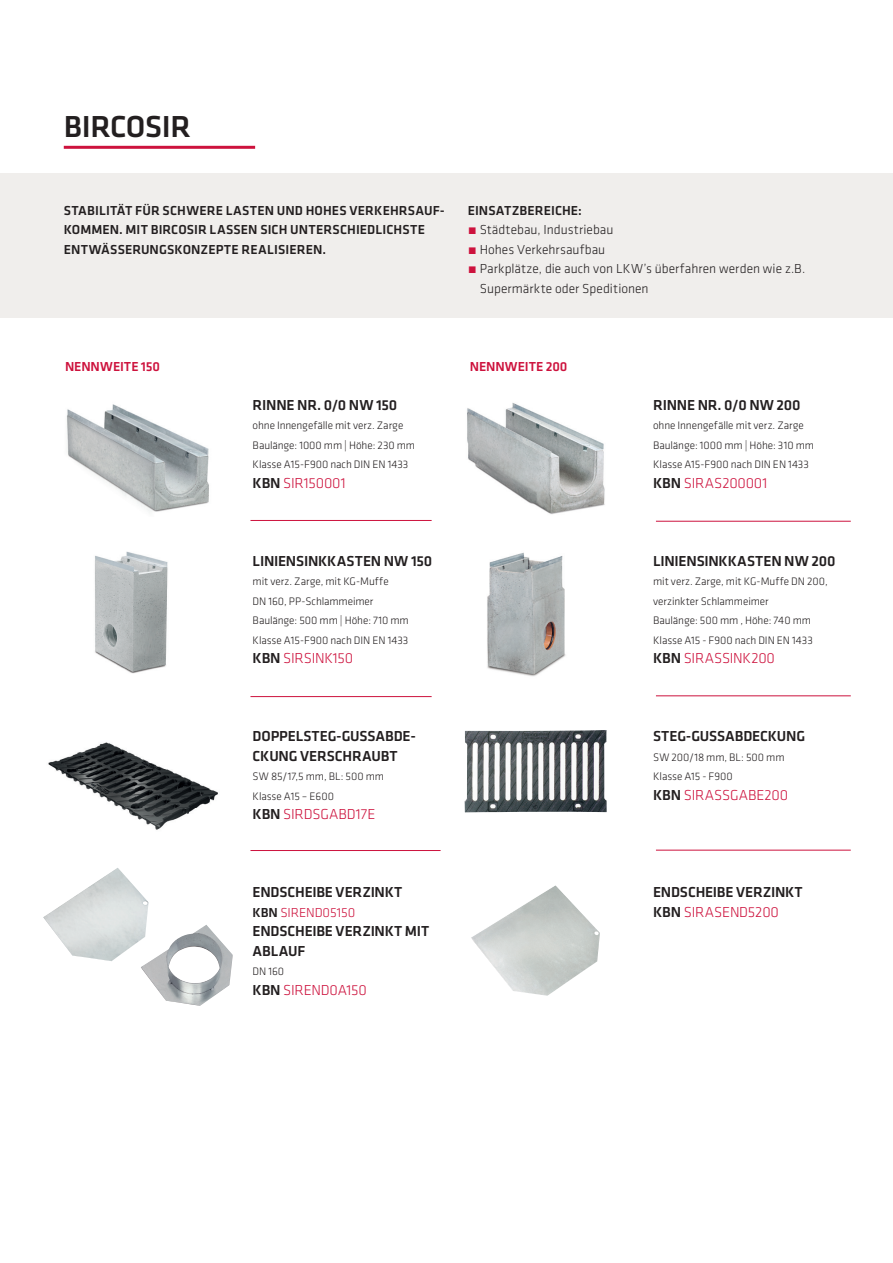
<style>
.page{position:relative;width:893px;height:1263px;background:#fff}
.page>*{position:absolute;margin:0;border:0;box-sizing:border-box;transform-origin:0 0}
.t1{font:500 30px "GC Klavika Head";letter-spacing:-.01em;color:#231f20}
.t2{font:500 15px/19.5px "GC Klavika Fein";letter-spacing:-.015em;color:#231f20}
.t3{font:300 15px "GC Klavika Fein";letter-spacing:-.015em;color:#cd123d}
.t4{font:500 13.5px/19.5px "GC Klavika Fein";letter-spacing:.005em;color:#231f20}
.t5{font:300 13.5px/19.5px "GC Klavika Fein";color:#231f20}
.t6{font:500 13.5px "GC Klavika Fein";letter-spacing:-.01em;color:#cd123d}
.t7{font:300 13.5px "GC Klavika Fein";letter-spacing:-.01em;color:#cd123d}
.t8{font:300 11.25px/19.5px "GC Klavika Fein";letter-spacing:-.005em;color:#231f20}
.s1{font-weight:500;color:#231f20}
.s2{font-weight:300;color:#cd123d}
</style>
<div class="page">
<div style="left:0;top:173px;width:893px;height:144px;background:#f0eeec"></div>
<hr style="left:250px;top:520px;width:182px;height:1px;background:#cd123d">
<hr style="left:250px;top:696px;width:182px;height:1px;background:#cd123d">
<hr style="left:250px;top:850px;width:191px;height:1px;background:#cd123d">
<hr style="left:656px;top:521px;width:195px;height:1px;background:#cd123d">
<hr style="left:656px;top:695px;width:195px;height:1px;background:#cd123d">
<hr style="left:656px;top:850px;width:195px;height:1px;background:#cd123d">
<img style="left:66px;top:404px;width:143px;height:108px">
<img style="left:95px;top:551px;width:73px;height:123px">
<img style="left:141px;top:925px;width:92px;height:81px">
<img style="left:48px;top:742px;width:170px;height:88px">
<img style="left:467px;top:403px;width:138px;height:111px">
<img style="left:487px;top:552px;width:79px;height:124px">
<img style="left:465px;top:730px;width:142px;height:82px">
<img style="left:471px;top:885px;width:129px;height:111px">
<img style="left:43px;top:868px;width:106px;height:93px">
<hr style="left:64px;top:146px;width:191px;height:3px;background:#cd123d">
<h1 class="t1" style="left:64px;top:106px;width:129px">BIRCOSIR</h1>
<p class="t4" style="left:64px;top:200px;width:383px">STABILITÄT FÜR SCHWERE LASTEN UND HOHES VERKEHRSAUF-<br>KOMMEN. MIT BIRCOSIR LASSEN SICH UNTERSCHIED LICHSTE<br>ENTWÄSSERUNGSKONZEPTE REALISIEREN.</p>
<p class="t4" style="left:468px;top:200px;width:116px">EINSATZBEREICHE:</p>
<p class="t5" style="left:480px;top:220px;width:327px">Städtebau, Industriebau<br>Hohes Verkehrsaufbau<br>Parkplätze, die auch von LKW’s überfahren werden wie z.B.<br>Supermärkte oder Speditionen</p>
<p class="t6" style="left:65px;top:357px;width:97px">NENNWEITE 150</p>
<h2 class="t2" style="left:253px;top:394px;width:146px">RINNE NR. 0/0 NW 150</h2>
<p class="t8" style="left:253px;top:415px;width:164px">ohne Innengefälle mit verz. Zarge<br>Baulänge: 1000 mm | Höhe: 230 mm<br>Klasse A15-F900 nach DIN EN 1433</p>
<h2 class="t3" style="left:253px;top:473px;width:95px"><span class="s1">KBN</span> SIR150001</h2>
<h2 class="t2" style="left:253px;top:550px;width:181px">LINIENSINKKASTEN NW 150</h2>
<p class="t8" style="left:253px;top:571px;width:158px">mit verz. Zarge, mit KG-Muffe<br>DN 160, PP-Schlammeimer<br>Baulänge: 500 mm | Höhe: 710 mm<br>Klasse A15-F900 nach DIN EN 1433</p>
<h2 class="t3" style="left:253px;top:649px;width:102px"><span class="s1">KBN</span> SIRSINK150</h2>
<h2 class="t2" style="left:253px;top:726px;width:165px">DOPPELSTEG-GUSSABDE-<br>CKUNG VERSCHRAUBT</h2>
<p class="t8" style="left:253px;top:766px;width:133px">SW 85/17,5 mm, BL: 500 mm<br>Klasse A15 – E600</p>
<h2 class="t3" style="left:253px;top:805px;width:124px"><span class="s1">KBN</span> SIRDSGABD17E</h2>
<h2 class="t2" style="left:253px;top:882px;width:151px">ENDSCHEIBE VERZINKT</h2>
<p class="t7" style="left:253px;top:904px;width:104px"><span class="s1">KBN</span> SIREND05150</p>
<h2 class="t2" style="left:253px;top:921px;width:178px">ENDSCHEIBE VERZINKT MIT<br>ABLAUF</h2>
<p class="t8" style="left:253px;top:961px;width:33px">DN 160</p>
<h2 class="t3" style="left:253px;top:980px;width:116px"><span class="s1">KBN</span> SIREND0A150</h2>
<p class="t6" style="left:470px;top:357px;width:99px">NENNWEITE 200</p>
<h2 class="t2" style="left:653px;top:394px;width:149px">RINNE NR. 0/0 NW 200</h2>
<p class="t8" style="left:653px;top:415px;width:162px">ohne Innengefälle mit verz. Zarge<br>Baulänge: 1000 mm | Höhe: 310 mm<br>Klasse A15-F900 nach DIN EN 1433</p>
<h2 class="t3" style="left:653px;top:473px;width:116px"><span class="s1">KBN</span> SIRAS200001</h2>
<h2 class="t2" style="left:653px;top:550px;width:184px">LINIENSINKKASTEN NW 200</h2>
<p class="t8" style="left:653px;top:571px;width:176px">mit verz. Zarge, mit KG-Muffe DN 200, verzinkter Schlammeimer<br>Baulänge: 500 mm , Höhe: 740 mm<br>Klasse A15 - F900 nach DIN EN 1433</p>
<h2 class="t3" style="left:653px;top:649px;width:123px"><span class="s1">KBN</span> SIRASSINK200</h2>
<h2 class="t2" style="left:653px;top:726px;width:154px">STEG-GUSSABDECKUNG</h2>
<p class="t8" style="left:653px;top:747px;width:133px">SW 200/18 mm, BL: 500 mm<br>Klasse A15 - F900</p>
<h2 class="t3" style="left:653px;top:785px;width:137px"><span class="s1">KBN</span> SIRASSGABE200</h2>
<h2 class="t2" style="left:653px;top:882px;width:151px">ENDSCHEIBE VERZINKT<br>KBN <span class="s2">SIRASEND5200</span></h2>
</div>
